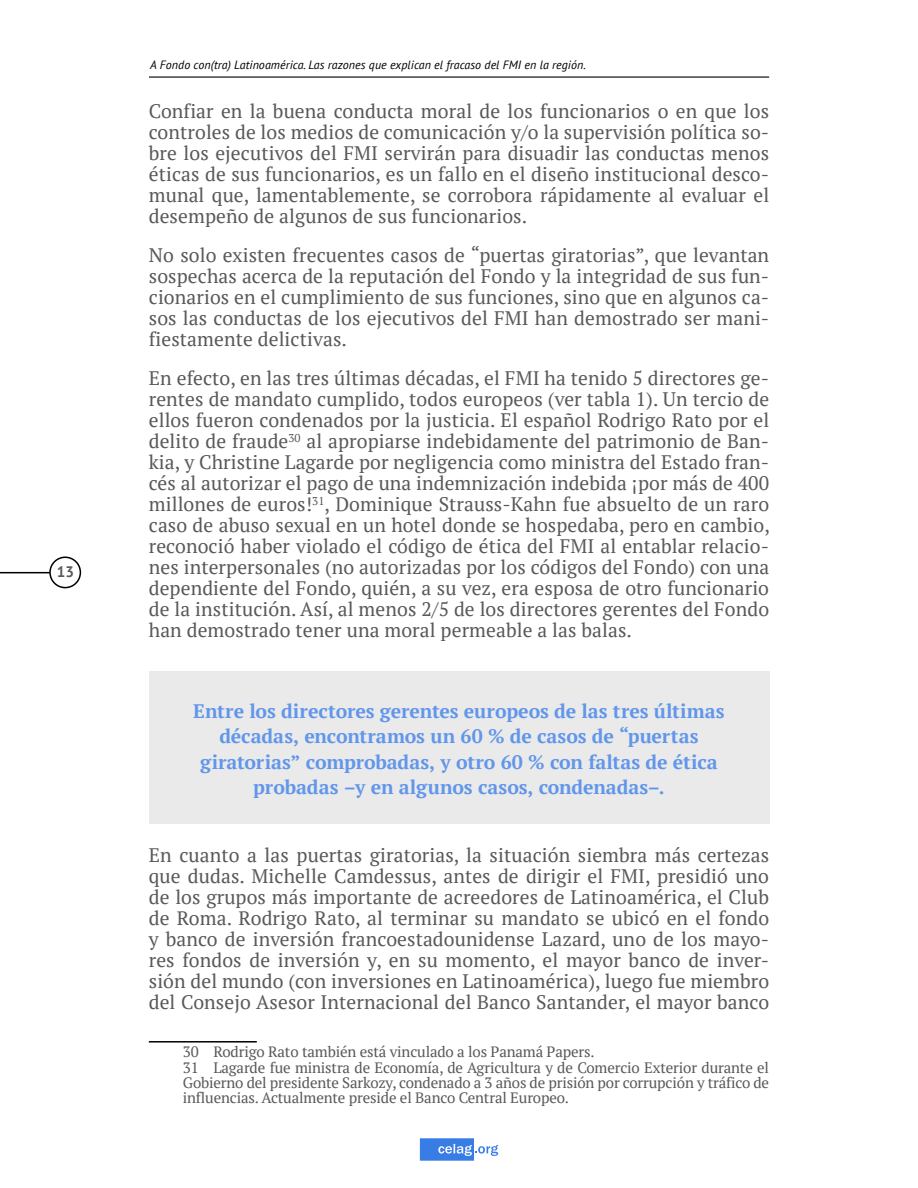
<style>
.page{position:relative;width:918px;height:1188px;background:#fff}
.page>*{position:absolute;margin:0;border:0;box-sizing:border-box;transform-origin:0 0}
.t1{font:19.5px/21px "PT Serif";letter-spacing:.005em;color:#58595b;text-align:justify}
.t2{font:700 19.5px/25.5px "PT Serif";letter-spacing:-.005em;color:#6196ea;text-align:center}
.t3{font:700 15.15px "PT Sans";color:#58595b}
.t4{font:15px/15.1px "PT Serif";letter-spacing:-.01em;color:#58595b}
.t5{font:italic 12px "PT Sans";letter-spacing:.005em;color:#000}
</style>
<div class="page">
<hr style="left:149px;top:76px;width:620px;height:2px;background:#000">
<hr style="left:0;top:572px;width:50px;height:1px;background:#000">
<div style="left:49px;top:557px;width:32px;height:31px;border:2px solid #000;border-radius:50%"></div>
<svg style="left:420px;top:1138px;width:78px;height:23px"></svg>
<div style="left:149px;top:672px;width:620px;height:152px;background:#eaeaea"></div>
<hr style="left:149px;top:1041px;width:108px;height:2px;background:#000">
<p class="t3" style="left:57px;top:562px;width:19px">13</p>
<p class="t5" style="left:150px;top:57px;width:437px">A Fondo con(tra) Latinoamérica. Las razones que explican el fracaso del FMI en la región.</p>
<p class="t1" style="left:149px;top:100px;width:622px">Confiar en la buena conducta moral de los funcionarios o en que los controles de los medios de comunicación y/o la supervisión política so&shy;bre los ejecutivos del FMI servirán para disuadir las conductas menos éticas de sus funcionarios, es un fallo en el diseño institucional desco&shy;munal que, lamentablemente, se corrobora rápidamente al evaluar el desempeño de algunos de sus funcionarios.</p>
<p class="t1" style="left:149px;top:244px;width:622px">No solo existen frecuentes casos de “puertas giratorias”, que levantan sospechas acerca de la reputación del Fondo y la integridad de sus fun&shy;cionarios en el cumplimiento de sus funciones, sino que en algunos ca&shy;sos las conductas de los ejecutivos del FMI han demostrado ser mani&shy;fiestamente delictivas.</p>
<p class="t1" style="left:149px;top:367px;width:623px">En efecto, en las tres últimas décadas, el FMI ha tenido 5 directores ge&shy;rentes de mandato cumplido, todos europeos (ver tabla 1). Un tercio de ellos fueron condenados por la justicia. El español Rodrigo Rato por el delito de fraude<sup>30</sup> al apropiarse indebidamente del patrimonio de Ban&shy;kia, y Christine Lagarde por negligencia como ministra del Estado fran&shy;cés al autorizar el pago de una indemnización indebida ¡por más de 400 millones de euros!<sup>31</sup>, Dominique Strauss-Kahn fue absuelto de un raro caso de abuso sexual en un hotel donde se hospedaba, pero en cambio, reconoció haber violado el código de ética del FMI al entablar relacio&shy;nes interpersonales (no autorizadas por los códigos del Fondo) con una dependiente del Fondo, quién, a su vez, era esposa de otro funcionario de la institución. Así, al menos 2/5 de los directores gerentes del Fondo han demostrado tener una moral permeable a las balas.</p>
<p class="t2" style="left:193px;top:698px;width:533px">Entre los directores gerentes europeos de las tres últimas décadas, encontramos un 60 % de casos de “puertas giratorias” comprobadas, y otro 60 % con faltas de ética probadas –y en algunos casos, condenadas–.</p>
<p class="t1" style="left:149px;top:844px;width:622px">En cuanto a las puertas giratorias, la situación siembra más certezas que dudas. Michelle Camdessus, antes de dirigir el FMI, presidió uno de los grupos más importante de acreedores de Latinoamérica, el Club de Roma. Rodrigo Rato, al terminar su mandato se ubicó en el fondo y banco de inversión francoestadounidense Lazard, uno de los mayo&shy;res fondos de inversión y, en su momento, el mayor banco de inver&shy;sión del mundo (con inversiones en Latinoamérica), luego fue miembro del Consejo Asesor Internacional del Banco Santander, el mayor banco</p>
<p class="t4" style="left:183px;top:1044px;width:588px">30 Rodrigo Rato también está vinculado a los Panamá Papers.<br>31 Lagarde fue ministra de Economía, de Agricultura y de Comercio Exterior durante el Gobierno del presidente Sarkozy, condenado a 3 años de prisión por corrupción y tráfico de influencias. Actualmente preside el Banco Central Europeo.</p>
</div>
